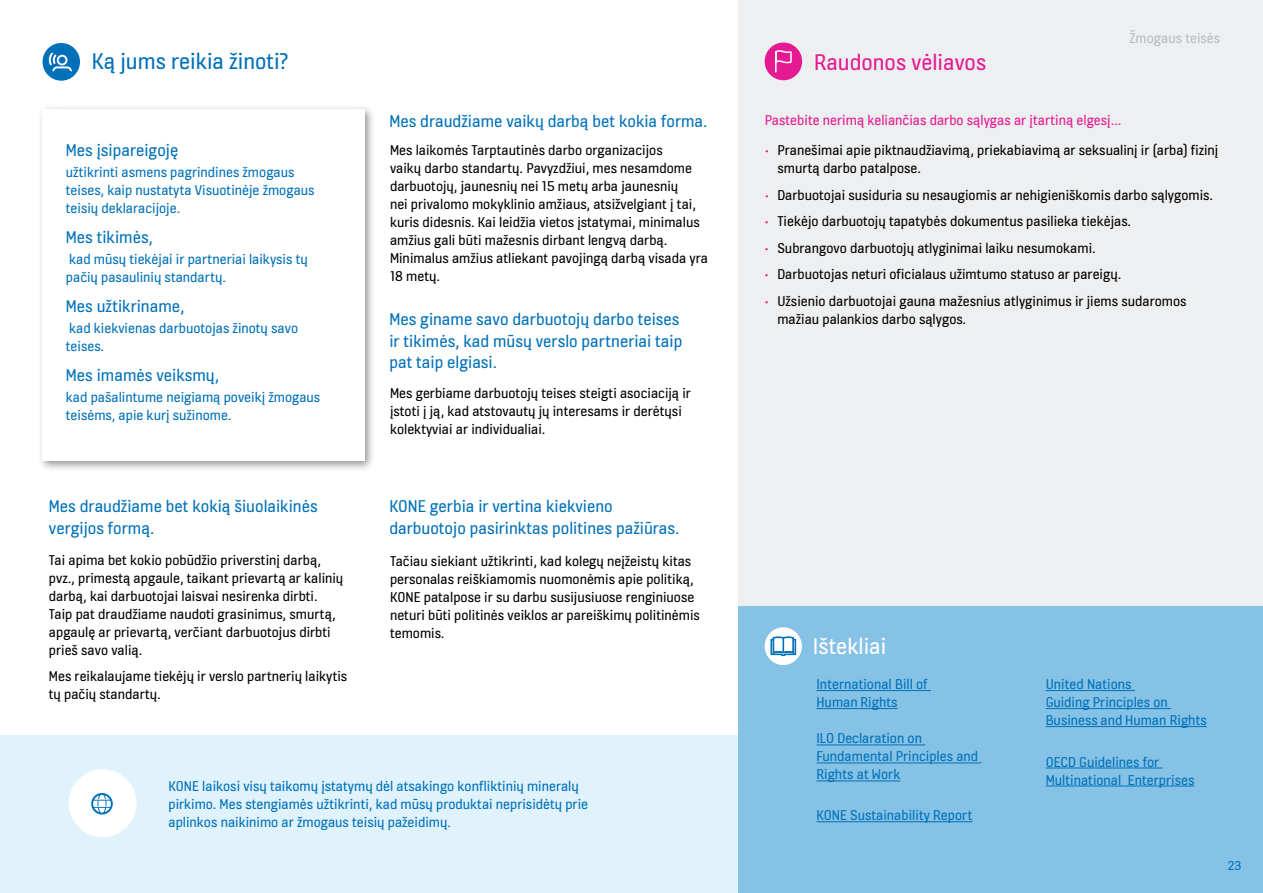
<style>
.page{position:relative;width:1263px;height:893px;background:#fff}
.page>*{position:absolute;margin:0;border:0;box-sizing:border-box;transform-origin:0 0}
.t1{font:24px "KONE Information";color:#0071b9}
.t2{font:24px "KONE Information";color:#e51a92}
.t3{font:24px "KONE Information";color:#fff}
.t4{font:18px/21.6px "KONE Information";color:#0071b9}
.t5{font:15px/18px "KONE Information";color:#000}
.t6{font:15px/18px "KONE Information";color:#0071b9}
.t7{font:15px "KONE Information";color:#e51a92}
.t8{font:15px "KONE Information";color:#babdbf}
.t9{font:13.5px "KONE Information";color:#0071b9}
.s1{color:#e51a92}
</style>
<div class="page">
<div style="left:0;top:736px;width:738px;height:157px;background:#e0f2fb"></div>
<div style="left:738px;top:0;width:525px;height:893px;background:#edeff0"></div>
<div style="left:37px;top:104px;width:339px;height:369px;background:#000;opacity:.42"></div>
<div style="left:43px;top:109px;width:322px;height:352px;background:#fff"></div>
<div style="left:43px;top:43px;width:37px;height:38px;background:#0071b9;border-radius:50%"></div>
<svg style="left:49px;top:52px;width:23px;height:19px"></svg>
<div style="left:765px;top:43px;width:37px;height:37px;background:#e51a92;border-radius:50%"></div>
<svg style="left:775px;top:50px;width:17px;height:23px"></svg>
<div style="left:69px;top:769px;width:67px;height:68px;background:#fff;border-radius:50%"></div>
<svg style="left:91px;top:793px;width:22px;height:21px"></svg>
<div style="left:738px;top:606px;width:525px;height:287px;background:#86c2e6"></div>
<div style="left:765px;top:627px;width:37px;height:38px;background:#fff;border-radius:50%"></div>
<svg style="left:771px;top:636px;width:25px;height:20px"></svg>
<hr style="left:816px;top:690px;width:115px;height:1px;background:#0071b9">
<hr style="left:816px;top:708px;width:82px;height:1px;background:#0071b9">
<hr style="left:1046px;top:690px;width:89px;height:1px;background:#0071b9">
<hr style="left:1046px;top:708px;width:125px;height:1px;background:#0071b9">
<hr style="left:1046px;top:726px;width:161px;height:1px;background:#0071b9">
<hr style="left:1046px;top:768px;width:116px;height:1px;background:#0071b9">
<hr style="left:1046px;top:786px;width:148px;height:1px;background:#0071b9">
<hr style="left:816px;top:744px;width:109px;height:1px;background:#0071b9">
<hr style="left:816px;top:762px;width:165px;height:1px;background:#0071b9">
<hr style="left:816px;top:780px;width:84px;height:1px;background:#0071b9">
<hr style="left:816px;top:821px;width:156px;height:1px;background:#0071b9">
<h1 class="t1" style="left:92px;top:44px;width:198px">Ką jums reikia žinoti?</h1>
<h1 class="t2" style="left:814px;top:46px;width:174px">Raudonos vėliavos</h1>
<p class="t8" style="left:1129px;top:27px;width:93px">Žmogaus teisės</p>
<p class="t4" style="left:66px;top:140px;width:114px">Mes įsipareigoję</p>
<p class="t6" style="left:66px;top:164px;width:250px">užtikrinti asmens pagrindines žmogaus teises, kaip nustatyta Visuotinėje žmogaus teisių deklaracijoje.</p>
<p class="t4" style="left:66px;top:227px;width:88px">Mes tikimės,</p>
<p class="t6" style="left:66px;top:251px;width:243px">kad mūsų tiekėjai ir partneriai laikysis tų pačių pasaulinių standartų.</p>
<p class="t4" style="left:66px;top:296px;width:120px">Mes užtikriname,</p>
<p class="t6" style="left:66px;top:320px;width:234px">kad kiekvienas darbuotojas žinotų savo teises.</p>
<p class="t4" style="left:66px;top:365px;width:155px">Mes imamės veiksmų,</p>
<p class="t6" style="left:66px;top:389px;width:256px">kad pašalintume neigiamą poveikį žmogaus teisėms, apie kurį sužinome.</p>
<p class="t4" style="left:389px;top:112px;width:320px">Mes draudžiame vaikų darbą bet kokia forma.</p>
<p class="t5" style="left:390px;top:142px;width:320px">Mes laikomės Tarptautinės darbo organizacijos<br>vaikų darbo standartų. Pavyzdžiui, mes nesamdome darbuotojų, jaunesnių nei 15 metų arba jaunesnių<br>nei privalomo mokyklinio amžiaus, atsižvelgiant į tai, kuris didesnis. Kai leidžia vietos įstatymai, minimalus amžius gali būti mažesnis dirbant lengvą darbą.<br>Minimalus amžius atliekant pavojingą darbą visada yra 18 metų.</p>
<p class="t4" style="left:389px;top:309px;width:294px">Mes giname savo darbuotojų darbo teises ir tikimės, kad mūsų verslo partneriai taip pat taip elgiasi.</p>
<p class="t5" style="left:390px;top:385px;width:302px">Mes gerbiame darbuotojų teises steigti asociaciją ir įstoti į ją, kad atstovautų jų interesams ir derėtųsi kolektyviai ar individualiai.</p>
<p class="t7" style="left:765px;top:110px;width:358px">Pastebite nerimą keliančias darbo sąlygas ar įtartiną elgesį...</p>
<p class="t5" style="left:777px;top:142px;width:442px;text-indent:-13px"><span class="s1">•</span> Pranešimai apie piktnaudžiavimą, priekabiavimą ar seksualinį ir (arba) fizinį smurtą darbo patalpose.</p>
<p class="t5" style="left:765px;top:187px;width:450px"><span class="s1">•</span> Darbuotojai susiduria su nesaugiomis ar nehigieniškomis darbo sąlygomis.</p>
<p class="t5" style="left:765px;top:213px;width:368px"><span class="s1">•</span> Tiekėjo darbuotojų tapatybės dokumentus pasilieka tiekėjas.</p>
<p class="t5" style="left:765px;top:240px;width:333px"><span class="s1">•</span> Subrangovo darbuotojų atlyginimai laiku nesumokami.</p>
<p class="t5" style="left:765px;top:266px;width:358px"><span class="s1">•</span> Darbuotojas neturi oficialaus užimtumo statuso ar pareigų.</p>
<p class="t5" style="left:777px;top:293px;width:411px;text-indent:-13px"><span class="s1">•</span> Užsienio darbuotojai gauna mažesnius atlyginimus ir jiems sudaromos mažiau palankios darbo sąlygos.</p>
<p class="t4" style="left:49px;top:496px;width:270px">Mes draudžiame bet kokią šiuolaikinės vergijos formą.</p>
<p class="t5" style="left:49px;top:552px;width:296px">Tai apima bet kokio pobūdžio priverstinį darbą, pvz., primestą apgaule, taikant prievartą ar kalinių darbą, kai darbuotojai laisvai nesirenka dirbti.<br>Taip pat draudžiame naudoti grasinimus, smurtą, apgaulę ar prievartą, verčiant darbuotojus dirbti prieš savo valią.</p>
<p class="t5" style="left:49px;top:668px;width:300px">Mes reikalaujame tiekėjų ir verslo partnerių laikytis tų pačių standartų.</p>
<p class="t4" style="left:389px;top:496px;width:291px">KONE gerbia ir vertina kiekvieno darbuotojo pasirinktas politines pažiūras.</p>
<p class="t5" style="left:390px;top:553px;width:311px">Tačiau siekiant užtikrinti, kad kolegų neįžeistų kitas personalas reiškiamomis nuomonėmis apie politiką, KONE patalpose ir su darbu susijusiuose renginiuose neturi būti politinės veiklos ar pareiškimų politinėmis temomis.</p>
<p class="t6" style="left:168px;top:778px;width:421px">KONE laikosi visų taikomų įstatymų dėl atsakingo konfliktinių mineralų pirkimo. Mes stengiamės užtikrinti, kad mūsų produktai neprisidėtų prie aplinkos naikinimo ar žmogaus teisių pažeidimų.</p>
<h1 class="t3" style="left:813px;top:629px;width:75px">Ištekliai</h1>
<p class="t6" style="left:816px;top:676px;width:113px">International Bill of<br>Human Rights</p>
<p class="t6" style="left:1046px;top:676px;width:163px">United Nations<br>Guiding Principles on<br>Business and Human Rights</p>
<p class="t6" style="left:1046px;top:753px;width:150px">OECD Guidelines for<br>Multinational Enterprises</p>
<p class="t6" style="left:816px;top:730px;width:163px">ILO Declaration on<br>Fundamental Principles and<br>Rights at Work</p>
<p class="t6" style="left:816px;top:807px;width:158px">KONE Sustainability Report</p>
<p class="t9" style="left:1228px;top:856px;width:15px">23</p>
</div>
